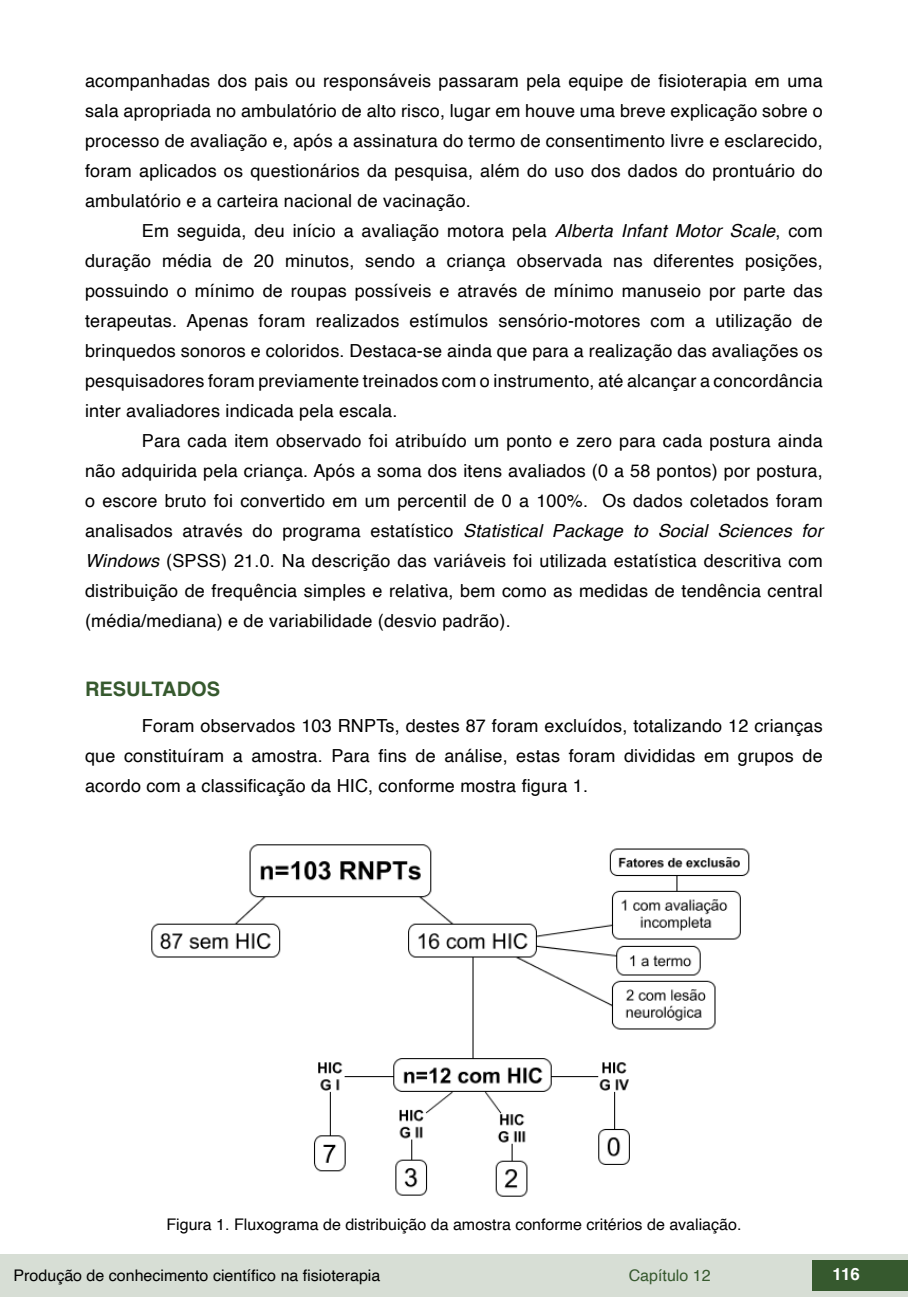
<style>
.page{position:relative;width:908px;height:1304px;background:#fff}
.page>*{position:absolute;margin:0;border:0;box-sizing:border-box;transform-origin:0 0}
.t1{font:700 20px "Helvetica";color:#36592e}
.t2{font:18px/30px "Helvetica";letter-spacing:.01em;color:#000;text-align:justify}
.t3{font:700 16.8px "Helvetica";color:#fff}
.t4{font:16px "Helvetica";color:#000}
.t5{font:16px "Helvetica";color:#36592e}
.s1{font-style:italic}
</style>
<div class="page">
<div style="left:0;top:1254px;width:906px;height:43px;background:#d7ded5"></div>
<div style="left:812px;top:1261px;width:95px;height:30px;background:#36592e"></div>
<img style="left:151px;top:844px;width:599px;height:353px">
<p class="t2" style="left:85px;top:66px;width:738px">acompanhadas dos pais ou responsáveis passaram pela equipe de fisioterapia em uma sala apropriada no ambulatório de alto risco, lugar em houve uma breve explicação sobre o processo de avaliação e, após a assinatura do termo de consentimento livre e esclarecido, foram aplicados os questionários da pesquisa, além do uso dos dados do prontuário do ambulatório e a carteira nacional de vacinação.</p>
<p class="t2" style="left:85px;top:216px;width:738px;text-indent:57px">Em seguida, deu início a avaliação motora pela <span class="s1">Alberta Infant Motor Scale</span>, com duração média de 20 minutos, sendo a criança observada nas diferentes posições, possuindo o mínimo de roupas possíveis e através de mínimo manuseio por parte das terapeutas. Apenas foram realizados estímulos sensório-motores com a utilização de brinquedos sonoros e coloridos. Destaca-se ainda que para a realização das avaliações os pesquisadores foram previamente treinados com o instrumento, até alcançar a concordância inter avaliadores indicada pela escala.</p>
<p class="t2" style="left:85px;top:427px;width:738px;text-indent:57px">Para cada item observado foi atribuído um ponto e zero para cada postura ainda não adquirida pela criança. Após a soma dos itens avaliados (0 a 58 pontos) por postura, o escore bruto foi convertido em um percentil de 0 a 100%. Os dados coletados foram analisados através do programa estatístico <span class="s1">Statistical Package to Social Sciences for Windows</span> (SPSS) 21.0. Na descrição das variáveis foi utilizada estatística descritiva com distribuição de frequência simples e relativa, bem como as medidas de tendência central (média/mediana) e de variabilidade (desvio padrão).</p>
<p class="t1" style="left:85px;top:677px;width:136px">RESULTADOS</p>
<p class="t2" style="left:85px;top:711px;width:738px;text-indent:57px">Foram observados 103 RNPTs, destes 87 foram excluídos, totalizando 12 crianças que constituíram a amostra. Para fins de análise, estas foram divididas em grupos de acordo com a classificação da HIC, conforme mostra figura 1.</p>
<p class="t4" style="left:166px;top:1212px;width:576px">Figura 1. Fluxograma de distribuição da amostra conforme critérios de avaliação.</p>
<p class="t4" style="left:14px;top:1263px;width:368px">Produção de conhecimento científico na fisioterapia</p>
<p class="t5" style="left:628px;top:1263px;width:83px">Capítulo 12</p>
<p class="t3" style="left:832px;top:1264px;width:29px">116</p>
</div>
